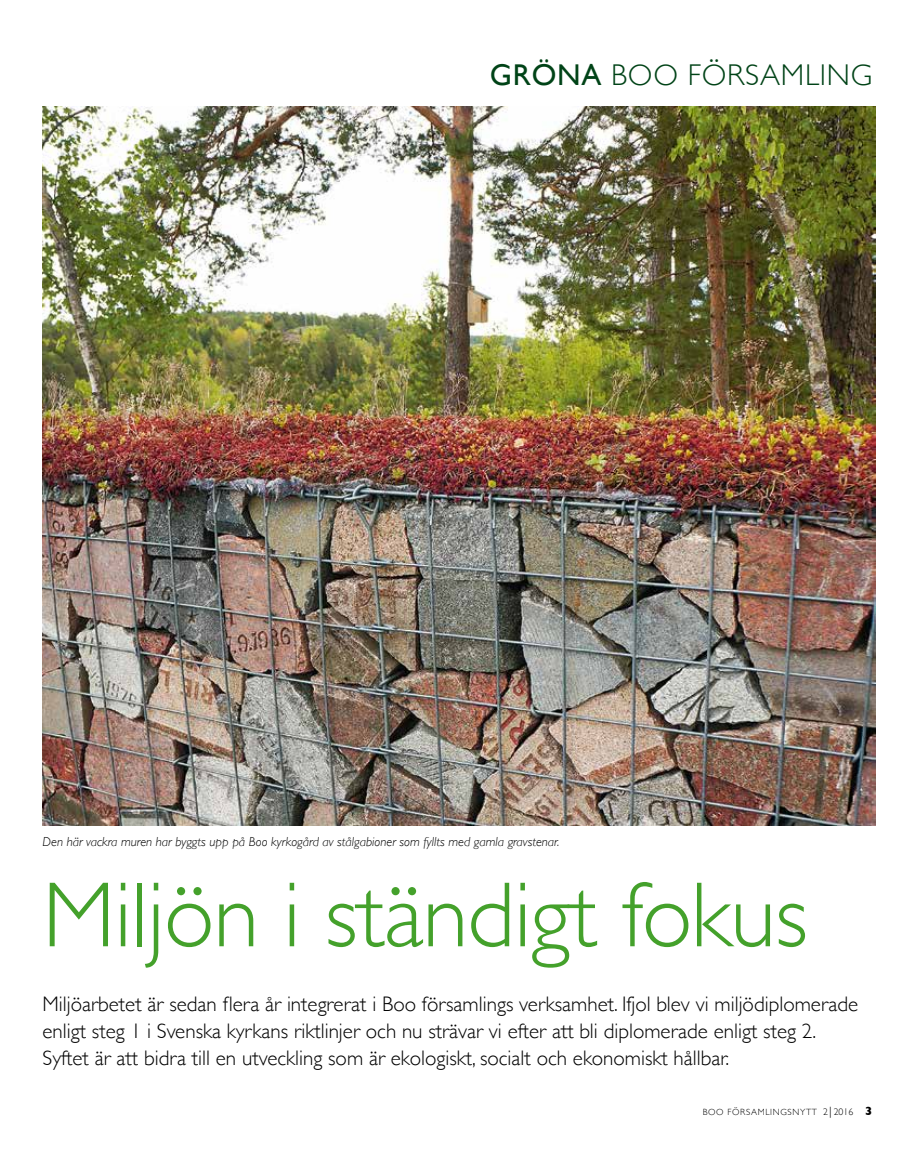
<style>
.page{position:relative;width:915px;height:1149px;background:#fff}
.page>*{position:absolute;margin:0;border:0;box-sizing:border-box;transform-origin:0 0}
.t1{font:300 93px "Gill Sans";color:#44a12b}
.t2{font:300 30px "Gill Sans";letter-spacing:.025em;color:#004317}
.t3{font:300 21px/27px "Gill Sans";color:#000}
.t4{font:italic 300 13.2px "Gill Sans";color:#000}
.t5{font:300 9px "Gill Sans";letter-spacing:.075em;color:#000}
.s1{font-weight:400}
.s2{font-size:9.75px}
.s3{font-size:12px}
.s4{font-weight:700;font-size:12px}
</style>
<div class="page">
<img style="left:43px;top:106px;width:831px;height:719px">
<h2 class="t2" style="left:489px;top:51px;width:384px"><span class="s1">GRÖNA</span> Boo församling</h2>
<p class="t4" style="left:43px;top:834px;width:518px">Den här vackra muren har byggts upp på Boo kyrkogård av stålgabioner som fyllts med gamla gravstenar.</p>
<h1 class="t1" style="left:43px;top:842px;width:766px">Miljön i ständigt fokus</h1>
<p class="t3" style="left:43px;top:989px;width:817px">Miljöarbetet är sedan flera år integrerat i Boo församlings verksamhet. Ifjol blev vi miljödiplomerade enligt steg 1 i Svenska kyrkans riktlinjer och nu strävar vi efter att bli diplomerade enligt steg 2.<br>Syftet är att bidra till en utveckling som är ekologiskt, socialt och ekonomiskt hållbar.</p>
<p class="t5" style="left:702px;top:1104px;width:171px">Boo församlingsnytt <span class="s2">2</span><span class="s3">|</span> <span class="s2">2016</span> <span class="s4">3</span></p>
</div>
